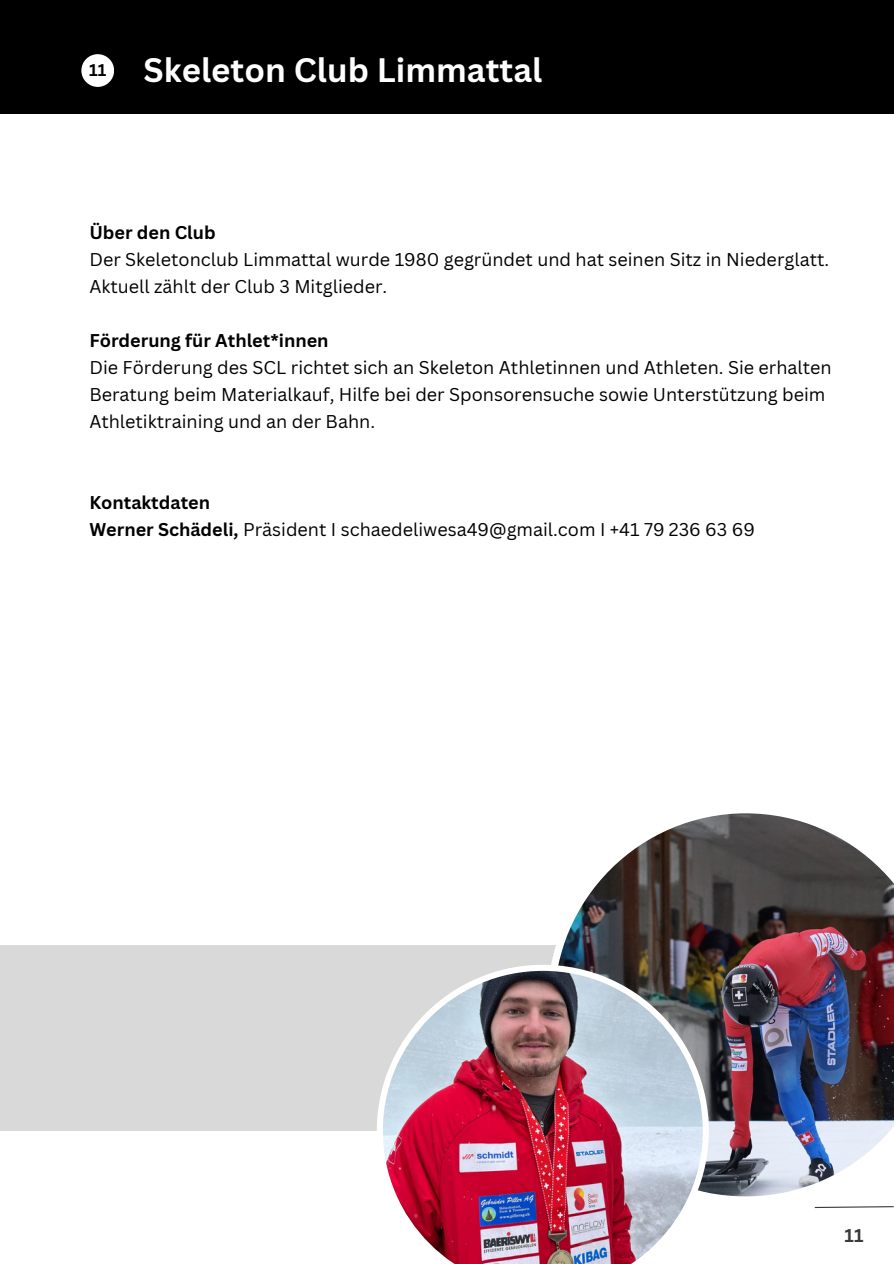
<style>
.page{position:relative;width:894px;height:1264px;background:#fff}
.page>*{position:absolute;margin:0;border:0;box-sizing:border-box;transform-origin:0 0}
.t1{font:700 33px "Canva Sans";color:#fff}
.t2{font:18px/27px "Canva Sans";color:#000}
.t3{font:700 18px "Canva Sans";color:#000}
.t4{font:700 18px "Canva Sans";color:#3b3939}
.t5{font:700 16.5px "Canva Sans";color:#000}
.s1{font-weight:700}
</style>
<div class="page">
<div style="left:0;top:0;width:893px;height:113px;background:#000"></div>
<svg style="left:814px;top:1206px;width:79px;height:2px"></svg>
<div style="left:0;top:945px;width:893px;height:185px;background:#d9d9d9"></div>
<div style="left:81px;top:54px;width:33px;height:33px;background:#fff;border-radius:50%"></div>
<img style="left:551px;top:813px;width:342px;height:384px">
<img style="left:377px;top:964px;width:331px;height:299px">
<p class="t5" style="left:89px;top:59px;width:19px">11</p>
<h1 class="t1" style="left:144px;top:47px;width:400px">Skeleton Club Limmattal</h1>
<p class="t3" style="left:89px;top:219px;width:128px">Über den Club</p>
<p class="t2" style="left:89px;top:245px;width:741px">Der Skeletonclub Limmattal wurde 1980 gegründet und hat seinen Sitz in Niederglatt.<br>Aktuell zählt der Club 3 Mitglieder.</p>
<p class="t3" style="left:89px;top:327px;width:241px">Förderung für Athlet*innen</p>
<p class="t2" style="left:89px;top:353px;width:743px">Die Förderung des SCL richtet sich an Skeleton Athletinnen und Athleten. Sie erhalten<br>Beratung beim Materialkauf, Hilfe bei der Sponsorensuche sowie Unterstützung beim<br>Athletiktraining und an der Bahn.</p>
<p class="t2" style="left:89px;top:488px;width:666px"><span class="s1">Kontaktdaten<br>Werner Schädeli,</span> Präsident I schaedeliwesa49@gmail.com I +41 79 236 63 69</p>
<p class="t4" style="left:844px;top:1222px;width:20px">11</p>
</div>
